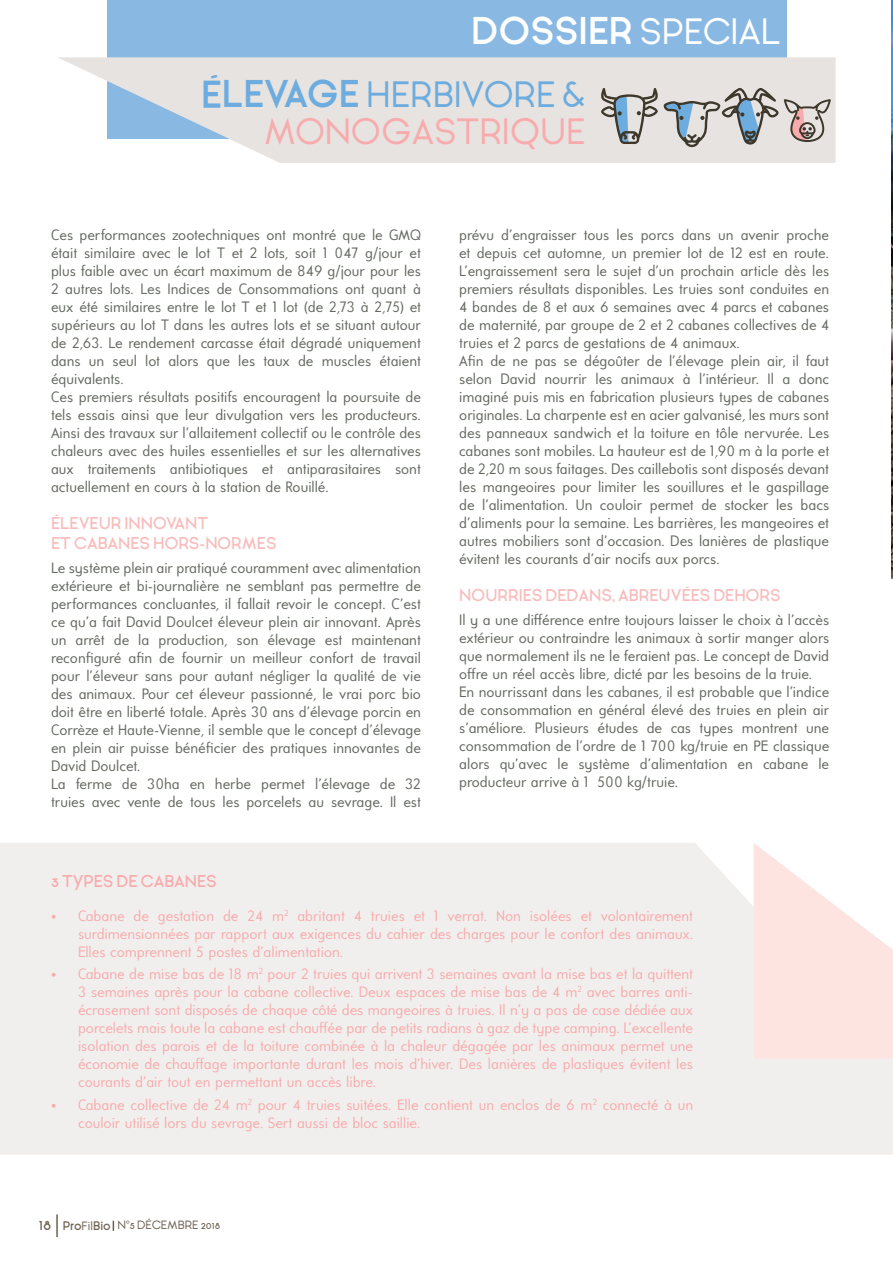
<style>
.page{position:relative;width:893px;height:1263px;background:#fff}
.page>*{position:absolute;margin:0;border:0;box-sizing:border-box;transform-origin:0 0}
.t1{font:700 36.6px "Ginora Sans";color:#fff}
.t2{font:36.6px "Ginora Sans";color:#f8abad}
.t3{font:36.6px "Ginora Sans";color:#6dacde}
.t4{font:700 36.6px "Ginora Sans";color:#6dacde}
.t5{font:600 16.5px/19.8px "Ginora Sans";color:#f9bbbb}
.t6{font:600 16.5px "Ginora Sans";color:#f8abad}
.t7{font:15px/18px "Universalis ADF Std";color:#636860}
.t8{font:15px/18px "Universalis ADF Std";color:#f8abad;text-align:justify}
.t9{font:12px "Ginora Sans";color:#6c6150}
.s1{font-weight:400}
.s2{font-size:18px}
.s3{font-weight:600}
</style>
<div class="page">
<hr style="left:56px;top:1214px;width:2px;height:23px;background:#6c6150">
<div style="left:0;top:843px;width:893px;height:311px;background:#f1efed"></div>
<svg style="left:754px;top:843px;width:139px;height:215px"></svg>
<div style="left:107px;top:0;width:679px;height:138px;background:#89b9e3"></div>
<svg style="left:58px;top:57px;width:778px;height:106px;fill:#e7e3e0"></svg>
<svg style="left:601px;top:88px;width:177px;height:59px;background:#b8bbbc"></svg>
<svg style="left:784px;top:99px;width:47px;height:43px;background:#beb1ac"></svg>
<hr style="left:892px;top:579px;width:1px;height:387px;background:#f8abad">
<img style="left:892px;top:0;width:1px;height:579px">
<h1 class="t1" style="left:471px;top:11px;width:311px">DOSSIER <span class="s1">SPECIAL</span></h1>
<h1 class="t4" style="left:201px;top:75px;width:44px">ÉLEVAGE</h1>
<h1 class="t3" style="left:366px;top:75px;width:221px">HERBIVORE &amp;</h1>
<h1 class="t2" style="left:264px;top:112px;width:323px">MONOGASTRIQUE</h1>
<p class="t7" style="left:51px;top:225px;width:371px">Ces performances zootechniques ont montré que le GMQ était similaire avec le lot T et 2 lots, soit 1 047 g/jour et plus faible avec un écart maximum de 849 g/jour pour les 2 autres lots. Les Indices de Consommations ont quant à eux été similaires entre le lot T et 1 lot (de 2,73 à 2,75) et supérieurs au lot T dans les autres lots et se situant autour de 2,63. Le rendement carcasse était dégradé uniquement dans un seul lot alors que les taux de muscles étaient équivalents.<br>Ces premiers résultats positifs encouragent la poursuite de tels essais ainsi que leur divulgation vers les producteurs.<br>Ainsi des travaux sur l’allaitement collectif ou le contrôle des chaleurs avec des huiles essentielles et sur les alternatives aux traitements antibiotiques et antiparasitaires sont actuellement en cours à la station de Rouillé.</p>
<p class="t5" style="left:51px;top:514px;width:227px">ÉLEVEUR INNOVANT<br>ET CABANES HORS-NORMES</p>
<p class="t7" style="left:51px;top:559px;width:371px">Le système plein air pratiqué couramment avec alimentation extérieure et bi-journalière ne semblant pas permettre de performances concluantes, il fallait revoir le concept. C’est ce qu’a fait David Doulcet éleveur plein air innovant. Après un arrêt de la production, son élevage est maintenant reconfiguré afin de fournir un meilleur confort de travail pour l’éleveur sans pour autant négliger la qualité de vie des animaux. Pour cet éleveur passionné, le vrai porc bio doit être en liberté totale. Après 30 ans d’élevage porcin en Corrèze et Haute-Vienne, il semble que le concept d’élevage en plein air puisse bénéficier des pratiques innovantes de David Doulcet.<br>La ferme de 30ha en herbe permet l’élevage de 32 truies avec vente de tous les porcelets au sevrage. Il est</p>
<p class="t7" style="left:459px;top:225px;width:371px">prévu d’engraisser tous les porcs dans un avenir proche et depuis cet automne, un premier lot de 12 est en route.<br>L’engraissement sera le sujet d’un prochain article dès les premiers résultats disponibles. Les truies sont conduites en 4 bandes de 8 et aux 6 semaines avec 4 parcs et cabanes de maternité, par groupe de 2 et 2 cabanes collectives de 4 truies et 2 parcs de gestations de 4 animaux.<br>Afin de ne pas se dégoûter de l’élevage plein air, il faut selon David nourrir les animaux à l’intérieur. Il a donc imaginé puis mis en fabrication plusieurs types de cabanes originales. La charpente est en acier galvanisé, les murs sont des panneaux sandwich et la toiture en tôle nervurée. Les cabanes sont mobiles. La hauteur est de 1,90 m à la porte et de 2,20 m sous faitages. Des caillebotis sont disposés devant les mangeoires pour limiter les souillures et le gaspillage de l’alimentation. Un couloir permet de stocker les bacs d’aliments pour la semaine. Les barrières, les mangeoires et autres mobiliers sont d’occasion. Des lanières de plastique évitent les courants d’air nocifs aux porcs.</p>
<p class="t5" style="left:459px;top:586px;width:323px">NOURRIES DEDANS, ABREUVÉES DEHORS</p>
<p class="t7" style="left:459px;top:611px;width:371px">Il y a une différence entre toujours laisser le choix à l’accès extérieur ou contraindre les animaux à sortir manger alors que normalement ils ne le feraient pas. Le concept de David offre un réel accès libre, dicté par les besoins de la truie.<br>En nourrissant dans les cabanes, il est probable que l’indice de consommation en général élevé des truies en plein air s’améliore. Plusieurs études de cas types montrent une consommation de l’ordre de 1 700 kg/truie en PE classique alors qu’avec le système d’alimentation en cabane le producteur arrive à 1 500 kg/truie.</p>
<p class="t6" style="left:51px;top:872px;width:167px">3 TYPES DE CABANES</p>
<p class="t8" style="left:78px;top:906px;width:617px;text-indent:-27px">• Cabane de gestation de 24 m<sup>2</sup> abritant 4 truies et 1 verrat. Non isolées et volontairement surdimensionnées par rapport aux exigences du cahier des charges pour le confort des animaux.<br>Elles comprennent 5 postes d’alimentation.</p>
<p class="t8" style="left:78px;top:965px;width:617px;text-indent:-27px">• Cabane de mise bas de 18 m<sup>2</sup> pour 2 truies qui arrivent 3 semaines avant la mise bas et la quittent 3 semaines après pour la cabane collective. Deux espaces de mise bas de 4 m<sup>2</sup> avec barres anti&shy;écrasement sont disposés de chaque côté des mangeoires à truies. Il n’y a pas de case dédiée aux porcelets mais toute la cabane est chauffée par de petits radians à gaz de type camping. L’excellente isolation des parois et de la toiture combinée à la chaleur dégagée par les animaux permet une économie de chauffage importante durant les mois d’hiver. Des lanières de plastiques évitent les courants d’air tout en permettant un accès libre.</p>
<p class="t8" style="left:78px;top:1095px;width:617px;text-indent:-27px">• Cabane collective de 24 m<sup>2</sup> pour 4 truies suitées. Elle contient un enclos de 6 m<sup>2</sup> connecté à un couloir utilisé lors du sevrage. Sert aussi de bloc saillie.</p>
<p class="t9" style="left:39px;top:1218px;width:183px"><span class="s2">18</span> <span class="s3">PRO</span>FIL<span class="s3">BIO</span> N°5 DÉCEMBRE 2018</p>
</div>
